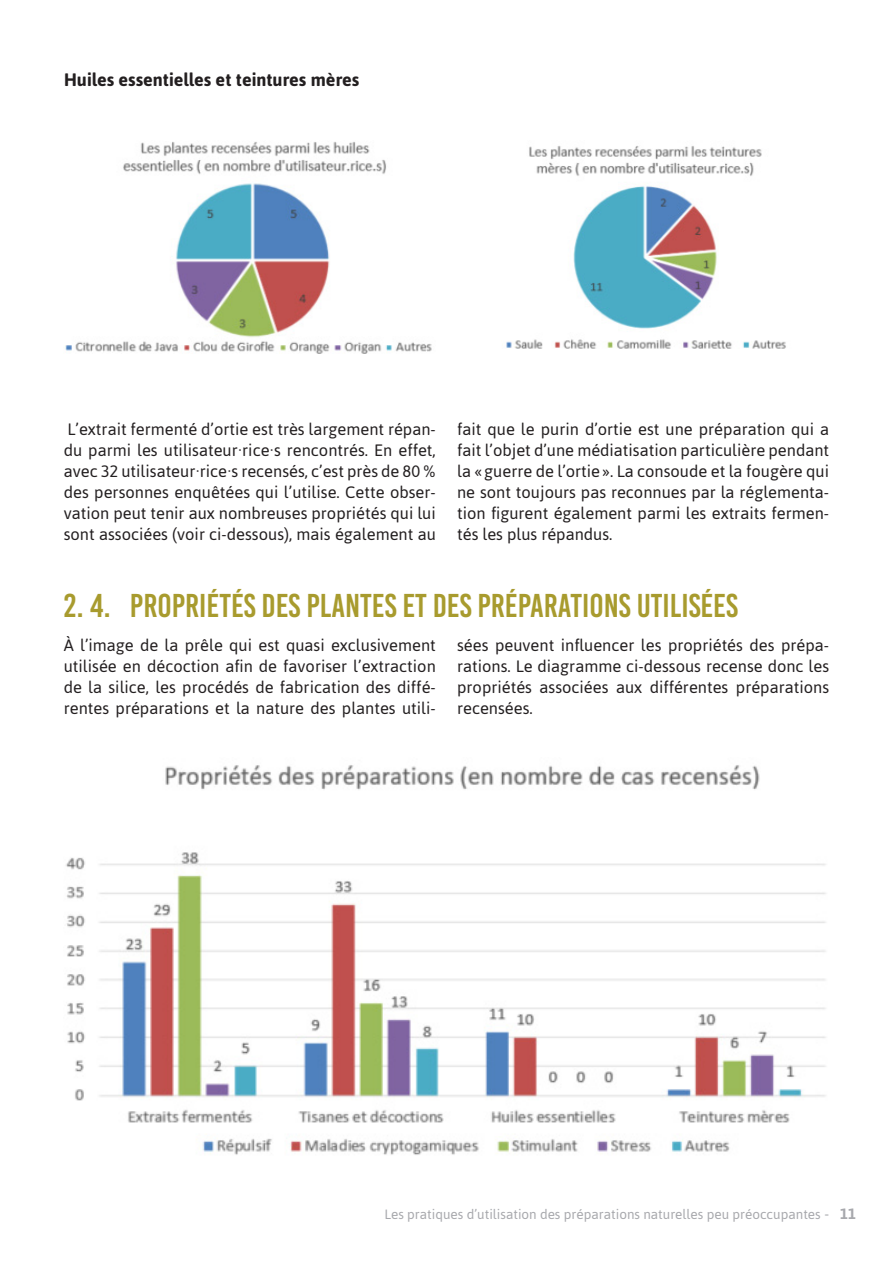
<style>
.page{position:relative;width:893px;height:1263px;background:#fff}
.page>*{position:absolute;margin:0;border:0;box-sizing:border-box;transform-origin:0 0}
.t1{font:33px "Bebas Kai";color:#a89b2e}
.titre_4{font:700 18px "Asap";color:#231f20}
.texte{font:16.5px/21px "Asap";color:#231f20;text-align:justify}
.t2{font:13.5px "Asap";color:#a8a9ad}
.s1{font-size:15px}
.s2{font-weight:700;font-size:15px}
</style>
<div class="page">
<img style="left:65px;top:142px;width:367px;height:212px">
<img style="left:506px;top:146px;width:280px;height:203px">
<img style="left:66px;top:765px;width:760px;height:390px">
<p class="titre_4" style="left:64px;top:67px;width:297px">Huiles essentielles et teintures mères</p>
<p class="texte" style="left:64px;top:419px;width:374px">L’extrait fermenté d’ortie est très largement répan&shy;du parmi les utilisateur·rice·s rencontrés. En effet, avec 32 utilisateur·rice·s recensés, c’est près de 80 % des personnes enquêtées qui l’utilise. Cette obser&shy;vation peut tenir aux nombreuses propriétés qui lui sont associées (voir ci-dessous), mais également au</p>
<p class="texte" style="left:457px;top:419px;width:374px">fait que le purin d’ortie est une préparation qui a fait l’objet d’une médiatisation particulière pendant la «guerre de l’ortie». La consoude et la fougère qui ne sont toujours pas reconnues par la réglementa&shy;tion figurent également parmi les extraits fermen&shy;tés les plus répandus.</p>
<p class="t1" style="left:64px;top:588px;width:676px">2. 4. PROPRIÉTÉS DES PLANTES ET DES PRÉPARATIONS UTILISÉES</p>
<p class="texte" style="left:64px;top:634px;width:374px">À l’image de la prêle qui est quasi exclusivement utilisée en décoction afin de favoriser l’extraction de la silice, les procédés de fabrication des diffé&shy;rentes préparations et la nature des plantes utili-</p>
<p class="texte" style="left:457px;top:634px;width:374px">sées peuvent influencer les propriétés des prépa&shy;rations. Le diagramme ci-dessous recense donc les propriétés associées aux différentes préparations recensées.</p>
<p class="t2" style="left:385px;top:1205px;width:473px">Les pratiques d’utilisation des préparations naturelles peu préoccupantes <span class="s1">-</span> <span class="s2">11</span></p>
</div>
